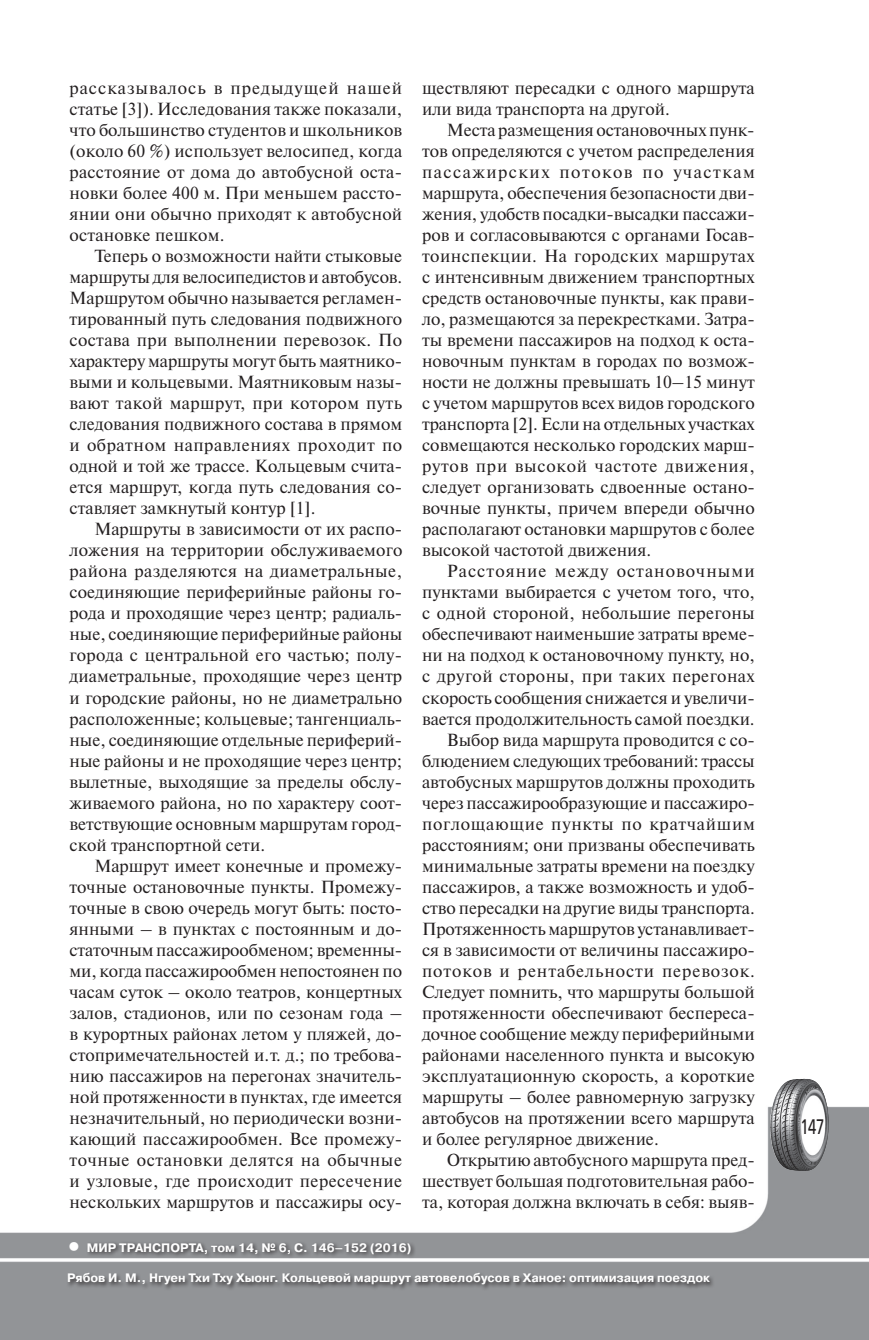
<style>
.page{position:relative;width:869px;height:1340px;background:#fff}
.page>*{position:absolute;margin:0;border:0;box-sizing:border-box;transform-origin:0 0}
.t1{font:700 24.5px "Pragmatica C";color:#fff}
.t2{font:21px "Newton C";color:#231f20;scale:.7 1}
.Text{font:17.5px/21px "Newton C";color:#231f20}
.подвал_bottom{font:700 12.25px "Pragmatica C";color:#fff}
.Подвал_топ{font:700 12.25px "Pragmatica C";color:#fff}
</style>
<div class="page">
<img style="left:0;top:1078px;width:868px;height:261px">
<img style="left:769px;top:1078px;width:33px;height:85px">
<div style="left:66px;top:1240px;width:649px;height:50px;background:#231f20;opacity:.75"></div>
<p class="Text" style="left:69px;top:78px;width:334px;text-align:justify">рассказывалось в предыдущей нашей статье [3]). Исследования также показали, что большинство студентов и школьников (около 60 %) использует велосипед, когда расстояние от дома до автобусной оста&shy;новки более 400 м. При меньшем рассто&shy;янии они обычно приходят к автобусной остановке пешком.</p>
<p class="Text" style="left:69px;top:246px;width:334px;text-indent:25px">Теперь о возможности найти стыковые маршруты для велосипедистов и автобусов.<br>Маршрутом обычно называется регламен&shy;тированный путь следования подвижного состава при выполнении перевозок. По характеру маршруты могут быть маятнико&shy;выми и кольцевыми. Маятниковым назы&shy;вают такой маршрут, при котором путь следования подвижного состава в прямом и обратном направлениях проходит по одной и той же трассе. Кольцевым счита&shy;ется маршрут, когда путь следования со&shy;ставляет замкнутый контур [1].</p>
<p class="Text" style="left:69px;top:519px;width:334px;text-indent:25px">Маршруты в зависимости от их распо&shy;ложения на территории обслуживаемого района разделяются на диаметральные, соединяющие периферийные районы го&shy;рода и проходящие через центр; радиаль&shy;ные, соединяющие периферийные районы города с центральной его частью; полу&shy;диаметральные, проходящие через центр и городские районы, но не диаметрально расположенные; кольцевые; тангенциаль&shy;ные, соединяющие отдельные периферий&shy;ные районы и не проходящие через центр; вылетные, выходящие за пределы обслу&shy;живаемого района, но по характеру соот&shy;ветствующие основным маршрутам город&shy;ской транспортной сети.</p>
<p class="Text" style="left:69px;top:855px;width:334px;text-align:justify;text-indent:25px">Маршрут имеет конечные и промежу&shy;точные остановочные пункты. Промежу&shy;точные в свою очередь могут быть: посто&shy;янными – в пунктах с постоянным и до&shy;статочным пассажирообменом; временны&shy;ми, когда пассажирообмен непостоянен по часам суток – около театров, концертных залов, стадионов, или по сезонам года – в курортных районах летом у пляжей, до&shy;стопримечательностей и. т. д. ; по требова&shy;нию пассажиров на перегонах значитель&shy;ной протяженности в пунктах, где имеется незначительный, но периодически возни&shy;кающий пассажирообмен. Все промежу&shy;точные остановки делятся на обычные и узловые, где происходит пересечение нескольких маршрутов и пассажиры осу-</p>
<p class="Text" style="left:422px;top:78px;width:334px">ществляют пересадки с одного маршрута или вида транспорта на другой.</p>
<p class="Text" style="left:422px;top:120px;width:334px;text-indent:25px">Места размещения остановочных пунк&shy;тов определяются с учетом распределения пассажирских потоков по участкам маршрута, обеспечения безопасности дви&shy;жения, удобств посадки-высадки пассажи&shy;ров и согласовываются с органами Госав&shy;тоинспекции. На городских маршрутах с интенсивным движением транспортных средств остановочные пункты, как прави&shy;ло, размещаются за перекрестками. Затра&shy;ты времени пассажиров на подход к оста&shy;новочным пунктам в городах по возмож&shy;ности не должны превышать 10–15 минут с учетом маршрутов всех видов городского транспорта [2]. Если на отдельных участках совмещаются несколько городских марш&shy;рутов при высокой частоте движения, следует организовать сдвоенные остано&shy;вочные пункты, причем впереди обычно располагают остановки маршрутов с более высокой частотой движения.</p>
<p class="Text" style="left:422px;top:561px;width:334px;text-align:justify;text-indent:25px">Расстояние между остановочными пунктами выбирается с учетом того, что, с одной стороной, небольшие перегоны обеспечивают наименьшие затраты време&shy;ни на подход к остановочному пункту, но, с другой стороны, при таких перегонах скорость сообщения снижается и увеличи&shy;вается продолжительность самой поездки.</p>
<p class="Text" style="left:422px;top:729px;width:334px;text-indent:25px">Выбор вида маршрута проводится с со&shy;блюдением следующих требований: трассы автобусных маршрутов должны проходить через пассажирообразующие и пассажиро&shy;поглощающие пункты по кратчайшим расстояниям; они призваны обеспечивать минимальные затраты времени на поездку пассажиров, а также возможность и удоб&shy;ство пересадки на другие виды транспорта.<br>Протяженность маршрутов устанавливает&shy;ся в зависимости от величины пассажиро&shy;потоков и рентабельности перевозок.<br>Следует помнить, что маршруты большой протяженности обеспечивают беспереса&shy;дочное сообщение между периферийными районами населенного пункта и высокую эксплуатационную скорость, а короткие маршруты – более равномерную загрузку автобусов на протяжении всего маршрута и более регулярное движение.</p>
<p class="Text" style="left:422px;top:1149px;width:334px;text-align:justify;text-indent:25px">Открытию автобусного маршрута пред&shy;шествует большая подготовительная рабо&shy;та, которая должна включать в себя: выяв-</p>
<h1 class="t1" style="left:66px;top:1232px;width:18px">•</h1>
<p class="Подвал_топ" style="left:87px;top:1240px;width:326px">МИР ТРАНСПОРТА, том 14, № 6, С. 146–152 (2016)</p>
<p class="подвал_bottom" style="left:67px;top:1271px;width:644px">Рябов И. М., Нгуен Тхи Тху Хыонг. Кольцевой маршрут автовелобусов в Ханое: оптимизация поездок</p>
<p class="t2" style="left:801px;top:1115px;width:32px">147</p>
</div>
